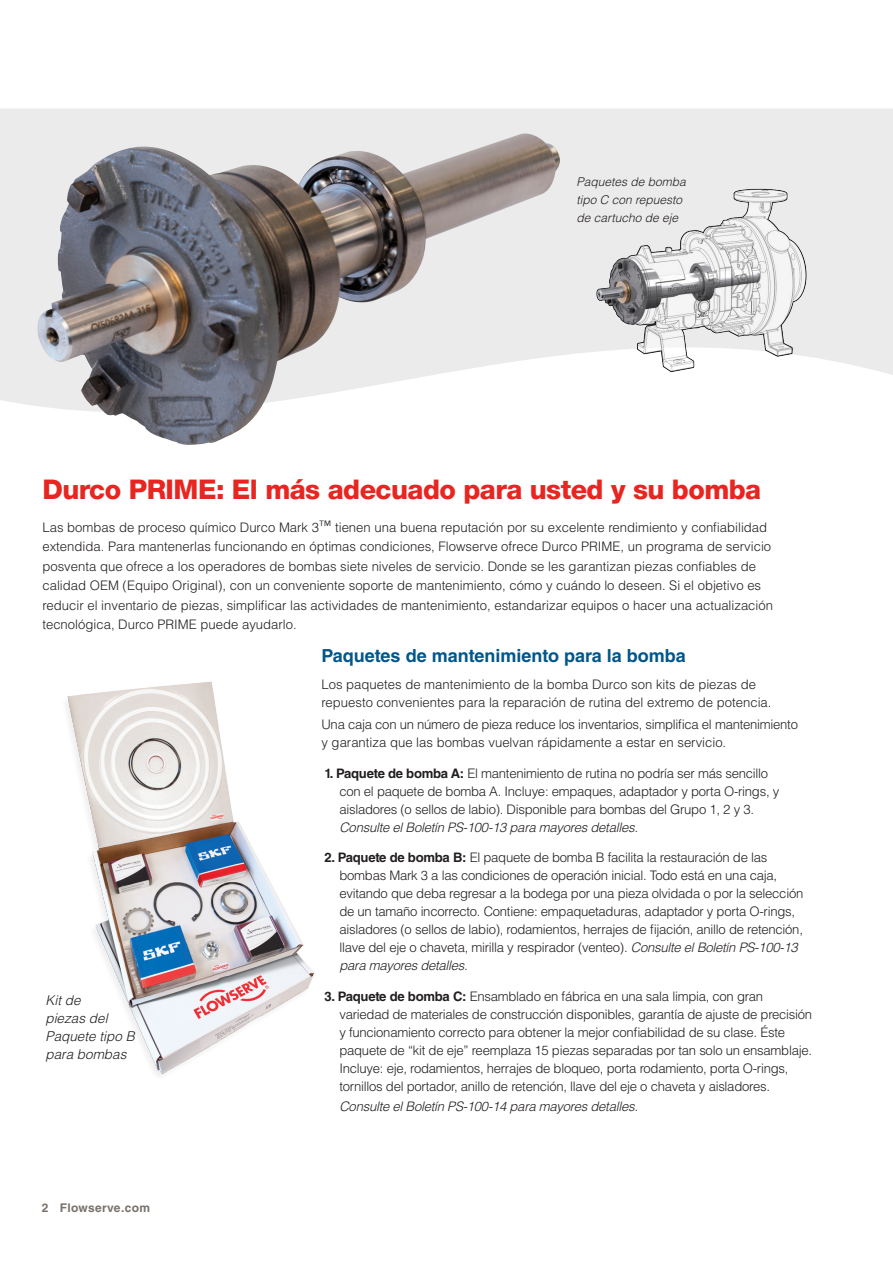
<style>
.page{position:relative;width:893px;height:1263px;background:#fff}
.page>*{position:absolute;margin:0;border:0;box-sizing:border-box;transform-origin:0 0}
.Headline_Level_1__re{font:800 27px "Helvetica Neue LT Pro";letter-spacing:-.02em;color:#e72621}
.Subhead_Level_1__blu{font:700 18px "Helvetica LT Std";color:#00568a}
.Body_copy{font:italic 300 13.5px/18px "Helvetica LT Std";color:#231f20}
.Bullets{font:300 13.2px/18px "Helvetica LT Std";letter-spacing:-.02em;color:#231f20}
.Body_copy-2{font:300 13.2px/19.5px "Helvetica LT Std";color:#231f20}
.Body_copy-3{font:300 13.2px/18px "Helvetica LT Std";letter-spacing:-.02em;color:#231f20}
.Bullets-2{font:italic 300 13.2px "Helvetica LT Std";letter-spacing:-.02em;color:#231f20}
.Body_copy-4{font:italic 300 12px/18px "Helvetica LT Std";color:#231f20}
.t1{font:700 12px "Helvetica LT Std";letter-spacing:.025em;color:#79716c}
.s1{font-weight:700}
.s2{font-style:italic}
</style>
<div class="page">
<img style="left:66px;top:681px;width:248px;height:395px">
<svg style="left:0;top:109px;width:893px;height:297px;background:#eeeded"></svg>
<img style="left:36px;top:133px;width:524px;height:312px">
<img style="left:593px;top:183px;width:234px;height:197px">
<p class="Body_copy-4" style="left:576px;top:172px;width:111px">Paquetes de bomba tipo C con repuesto de cartucho de eje</p>
<p class="Headline_Level_1__re" style="left:42px;top:474px;width:720px">Durco PRIME: El más adecuado para usted y su bomba</p>
<p class="Body_copy-2" style="left:42px;top:517px;width:732px">Las bombas de proceso químico Durco Mark 3™ tienen una buena reputación por su excelente rendimiento y confiabilidad extendida. Para mantenerlas funcionando en óptimas condiciones, Flowserve ofrece Durco PRIME, un programa de servicio posventa que ofrece a los operadores de bombas siete niveles de servicio. Donde se les garantizan piezas confiables de calidad OEM (Equipo Original), con un conveniente soporte de mantenimiento, cómo y cuándo lo deseen. Si el objetivo es reducir el inventario de piezas, simplificar las actividades de mantenimiento, estandarizar equipos o hacer una actualización tecnológica, Durco PRIME puede ayudarlo.</p>
<p class="Body_copy" style="left:45px;top:991px;width:91px">Kit de<br>piezas del<br>Paquete tipo B para bombas</p>
<p class="t1" style="left:42px;top:1201px;width:110px">2 Flowserve.com</p>
<p class="Subhead_Level_1__blu" style="left:321px;top:645px;width:366px">Paquetes de mantenimiento para la bomba</p>
<p class="Body_copy-2" style="left:321px;top:675px;width:452px;line-height:18px">Los paquetes de mantenimiento de la bomba Durco son kits de piezas de repuesto convenientes para la reparación de rutina del extremo de potencia.</p>
<p class="Body_copy-3" style="left:321px;top:715px;width:478px">Una caja con un número de pieza reduce los inventarios, simplifica el mantenimiento y garantiza que las bombas vuelvan rápidamente a estar en servicio.</p>
<p class="Bullets" style="left:339px;top:764px;width:441px;text-indent:-15px"><span class="s1">1. Paquete de bomba A:</span> El mantenimiento de rutina no podría ser más sencillo con el paquete de bomba A. Incluye: empaques, adaptador y porta O-rings, y aisladores (o sellos de labio). Disponible para bombas del Grupo 1, 2 y 3.<br><span class="s2">Consulte el Boletín PS-100-13 para mayores detalles.</span></p>
<p class="Bullets" style="left:339px;top:848px;width:465px;text-indent:-15px"><span class="s1">2. Paquete de bomba B:</span> El paquete de bomba B facilita la restauración de las bombas Mark 3 a las condiciones de operación inicial. Todo está en una caja, evitando que deba regresar a la bodega por una pieza olvidada o por la selección de un tamaño incorrecto. Contiene: empaquetaduras, adaptador y porta O-rings, aisladores (o sellos de labio), rodamientos, herrajes de fijación, anillo de retención, llave del eje o chaveta, mirilla y respirador (venteo). <span class="s2">Consulte el Boletín PS-100-13 para mayores detalles.</span></p>
<p class="Bullets" style="left:339px;top:987px;width:474px;text-indent:-15px"><span class="s1">3. Paquete de bomba C:</span> Ensamblado en fábrica en una sala limpia, con gran variedad de materiales de construcción disponibles, garantía de ajuste de precisión y funcionamiento correcto para obtener la mejor confiabilidad de su clase. Éste paquete de “kit de eje” reemplaza 15 piezas separadas por tan solo un ensamblaje.<br>Incluye: eje, rodamientos, herrajes de bloqueo, porta rodamiento, porta O-rings, tornillos del portador, anillo de retención, llave del eje o chaveta y aisladores.</p>
<p class="Bullets-2" style="left:339px;top:1098px;width:300px">Consulte el Boletín PS-100-14 para mayores detalles.</p>
</div>
